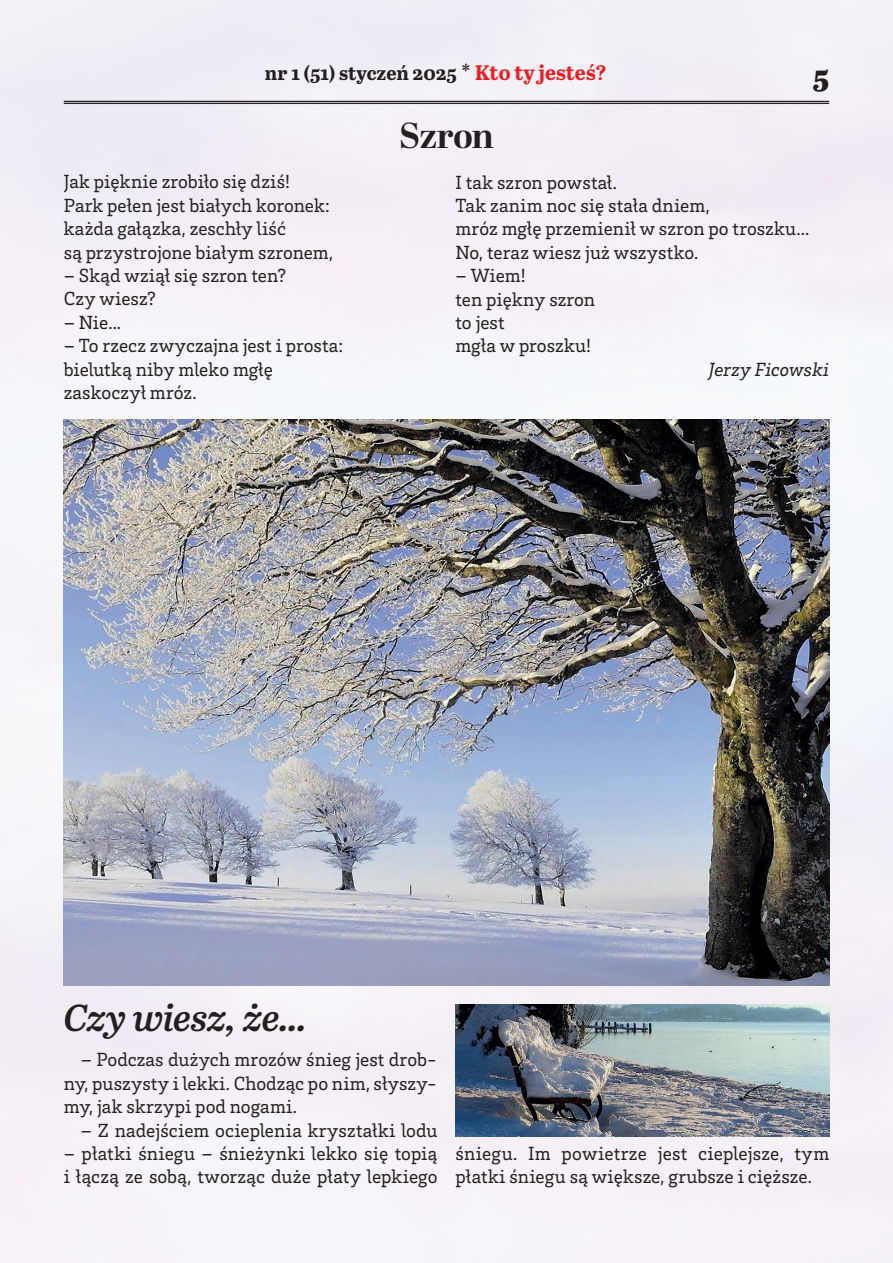
<style>
.page{position:relative;width:893px;height:1263px;background:#f5f1f7}
.page>*{position:absolute;margin:0;border:0;box-sizing:border-box;transform-origin:0 0}
.t1{font:italic 600 37.5px "Abril Text";letter-spacing:-.02em;color:#231f20}
.t2{font:700 36px "Abril Display";letter-spacing:-.01em;color:#231f20}
.t3{font:800 30px "Abril Text";color:#231f20}
.t4{font:19.5px/23.4px "Brix Slab";letter-spacing:.005em;color:#231f20}
.t5{font:700 19.5px "Abril Text";letter-spacing:-.005em;color:#231f20}
.t6{font:italic 19.5px "Brix Slab";letter-spacing:-.005em;color:#231f20}
.s1{font-weight:400;font-size:21px}
.s2{font-size:21px;color:#ee1d23}
</style>
<div class="page">
<hr style="left:64px;top:101px;width:765px;height:1px;background:#231f20">
<hr style="left:64px;top:103px;width:765px;height:1px;background:#231f20">
<img style="left:64px;top:420px;width:765px;height:565px">
<img style="left:455px;top:1004px;width:374px;height:132px">
<p class="t5" style="left:265px;top:59px;width:343px">nr 1 (51) styczeń 2025 <span class="s1">*</span> <span class="s2">Kto ty jesteś?</span></p>
<h3 class="t3" style="left:813px;top:54px;width:17px">5</h3>
<p class="t4" style="left:64px;top:169px;width:271px">Jak pięknie zrobiło się dziś!<br>Park pełen jest białych koronek: każda gałązka, zeschły liść<br>są przystrojone białym szronem,</p>
<p class="t4" style="left:64px;top:263px;width:224px">– Skąd wziął się szron ten?<br>Czy wiesz?</p>
<p class="t4" style="left:64px;top:310px;width:59px">– Nie...</p>
<p class="t4" style="left:64px;top:333px;width:281px">– To rzecz zwyczajna jest i prosta: bielutką niby mleko mgłę zaskoczył mróz.</p>
<h2 class="t2" style="left:399px;top:111px;width:96px">Szron</h2>
<p class="t4" style="left:455px;top:170px;width:355px">I tak szron powstał.<br>Tak zanim noc się stała dniem,<br>mróz mgłę przemienił w szron po troszku...<br>No, teraz wiesz już wszystko.</p>
<p class="t4" style="left:455px;top:263px;width:141px">– Wiem!<br>ten piękny szron to jest<br>mgła w proszku!</p>
<p class="t6" style="left:709px;top:356px;width:122px">Jerzy Ficowski</p>
<h1 class="t1" style="left:64px;top:990px;width:245px">Czy wiesz, że...</h1>
<p class="t4" style="left:64px;top:1047px;width:375px;text-align:justify;text-indent:17px">– Podczas dużych mrozów śnieg jest drob&shy;ny, puszysty i lekki. Chodząc po nim, słyszy&shy;my, jak skrzypi pod nogami.</p>
<p class="t4" style="left:81px;top:1117px;width:358px">– Z nadejściem ocieplenia kryształki lodu</p>
<p class="t4" style="left:64px;top:1141px;width:375px">– płatki śniegu – śnieżynki lekko się topią i łączą ze sobą, tworząc duże płaty lepkiego</p>
<p class="t4" style="left:455px;top:1140px;width:375px">śniegu. Im powietrze jest cieplejsze, tym płatki śniegu są większe, grubsze i cięższe.</p>
</div>
